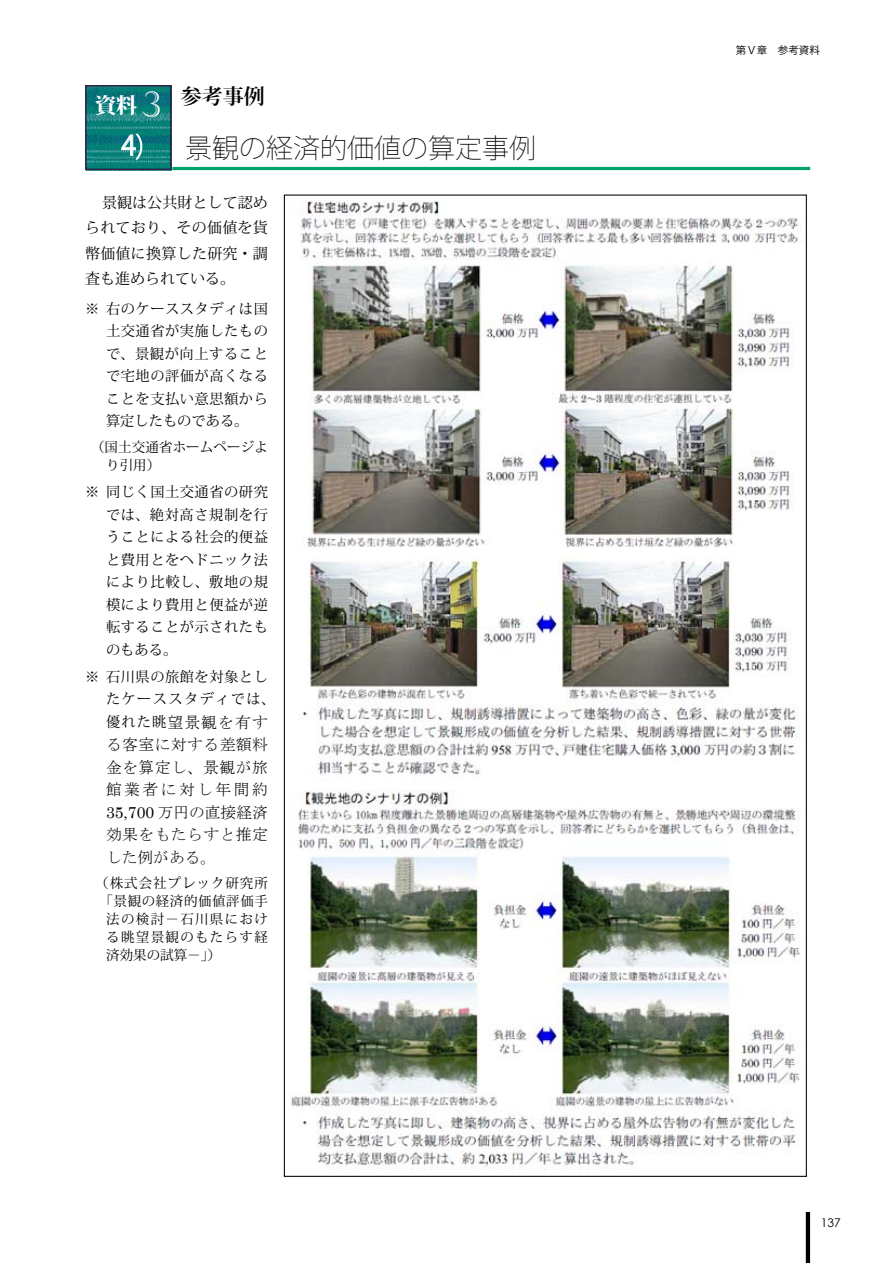
<style>
.page{position:relative;width:893px;height:1263px;background:#fff}
.page>*{position:absolute;margin:0;border:0;box-sizing:border-box;transform-origin:0 0}
.t1{font:36px "Castellar";color:#fff}
.t2{font:200 27px "Koz Go Pro";color:#000}
.t3{font:700 21px "Koz Min Std";color:#000}
.t4{font:800 21px "Koz Min Pro";color:#fff}
.t5{font:15.75px/22.5px "MS Mincho";letter-spacing:.03em;color:#000;text-align:justify}
.t6{font:15px/25.5px "Koz Min Pro";letter-spacing:.01em;color:#000;text-align:justify}
.t7{font:14.25px/22.5px "Koz Min Pro";letter-spacing:.035em;color:#000;text-align:justify}
.t8{font:13.5px "Koz Min Pro";letter-spacing:.055em;color:#000}
.t9{font:13.5px "Koz Min Pro";letter-spacing:.095em;color:#000}
.t10{font:13.5px/18px "Koz Min Pro";letter-spacing:.01em;color:#000}
.t11{font:12px "Century Gothic";color:#000}
.t12{font:10.5px "Koz Go Pro";color:#000}
.s1{font-family:"Koz Go Std";font-weight:400;color:#fff}
.s2{font-family:"Koz Go Std";color:#fff}
.s3{font-family:"Koz Min Pro";font-size:14.25px}
.s4{font-family:"Century"}
</style>
<div class="page">
<hr style="left:806px;top:1214px;width:4px;height:47px;background:#000">
<img style="left:88px;top:88px;width:81px;height:79px">
<svg style="left:121px;top:133px;width:22px;height:27px"></svg>
<div style="left:85px;top:85px;width:87px;height:85px;border:2px solid #2e1d49"></div>
<hr style="left:172px;top:167px;width:638px;height:3px;background:#00a36b">
<img style="left:300px;top:200px;width:499px;height:349px">
<img style="left:291px;top:559px;width:509px;height:610px">
<h3 class="t4" style="left:95px;top:89px;width:43px">資料</h3>
<h3 class="t3" style="left:181px;top:82px;width:85px">参考事例</h3>
<h1 class="t1" style="left:142px;top:84px;width:21px">3</h1>
<h2 class="t2" style="left:121px;top:131px;width:416px"><span class="s1">4</span><span class="s2">)</span> 景観の経済的価値の算定事例</h2>
<p class="t6" style="left:85px;top:189px;width:184px;text-indent:17px">景観は公共財として認められており、その価値を貨幣価値に換算した研究・調査も進められている。</p>
<p class="t7" style="left:106px;top:297px;width:163px">右のケーススタディは国土交通省が実施したもので、景観が向上することで宅地の評価が高くなることを支払い意思額から算定したものである。</p>
<p class="t10" style="left:106px;top:438px;width:163px;text-indent:-15px">（国土交通省ホームページより引用）</p>
<p class="t7" style="left:106px;top:480px;width:163px">同じく国土交通省の研究では、絶対高さ規制を行うことによる社会的便益と費用とをヘドニック法により比較し、敷地の規模により費用と便益が逆転することが示されたものもある。</p>
<p class="t7" style="left:106px;top:665px;width:170px">石川県の旅館を対象としたケーススタディでは、</p>
<p class="t5" style="left:106px;top:711px;width:163px"><span class="s3">優れた眺</span>望景観を有する客室に対する差額料金を算定し、景観が旅館業者に対し年間約<span class="s4">35,700</span> 万円の直接経済効果をもたらすと推定した例がある。</p>
<p class="t8" style="left:95px;top:873px;width:174px">（株式会社プレック研究所</p>
<p class="t8" style="left:100px;top:891px;width:170px">「景観の経済的価値評価手</p>
<p class="t9" style="left:106px;top:909px;width:163px">法の検討－石川県におけ</p>
<p class="t9" style="left:106px;top:927px;width:163px">る眺望景観のもたらす経</p>
<p class="t8" style="left:106px;top:945px;width:116px">済効果の試算－」）</p>
<p class="t7" style="left:85px;top:297px;width:16px">※</p>
<p class="t7" style="left:85px;top:480px;width:16px">※</p>
<p class="t7" style="left:85px;top:665px;width:16px">※</p>
<p class="t12" style="left:736px;top:43px;width:85px">第Ⅴ章　参考資料</p>
<p class="t11" style="left:821px;top:1214px;width:7px">137</p>
</div>
